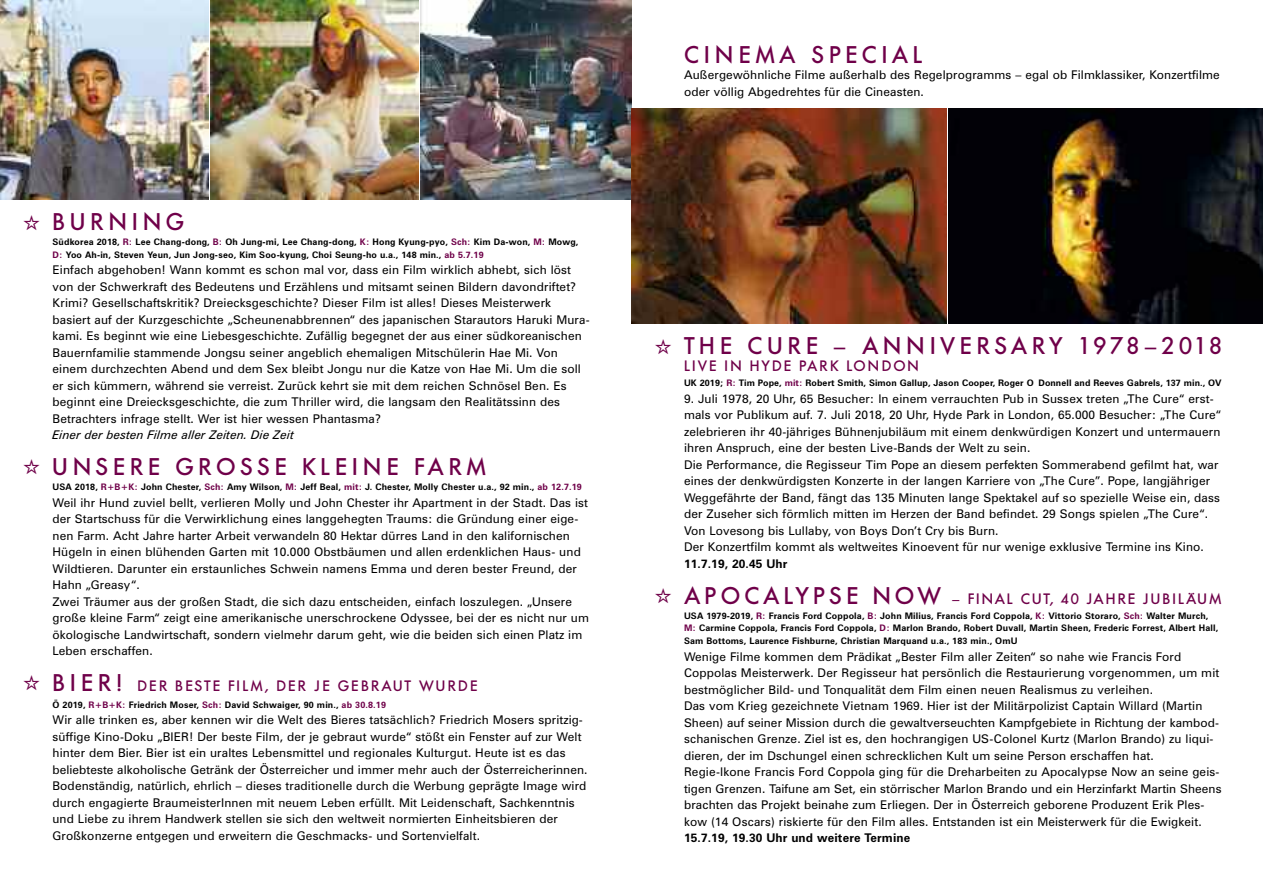
<style>
.page{position:relative;width:1263px;height:893px;background:#fff}
.page>*{position:absolute;margin:0;border:0;box-sizing:border-box;transform-origin:0 0}
.t1{font:500 24px "Futura BQ";letter-spacing:.19em;color:#6f0049}
.t2{font:500 24px "Futura BQ";letter-spacing:.17em;color:#6f0049}
.t3{font:500 15px "Futura BQ";letter-spacing:.115em;color:#6f0049}
.t4{font:12px/16.5px "Zurich BT";letter-spacing:.01em;color:#000}
.t5{font:700 12px "Zurich BT";letter-spacing:.01em;color:#000}
.t6{font:italic 12px "Zurich BT";color:#000}
.t7{font:700 9px/12.8px "Zurich BT";letter-spacing:.015em;color:#000}
.s1{color:#6f0049}
.s2{font-size:24px}
</style>
<div class="page">
<img style="left:0;top:0;width:208px;height:199px">
<img style="left:210px;top:0;width:209px;height:199px">
<img style="left:421px;top:0;width:210px;height:199px">
<img style="left:631px;top:108px;width:315px;height:215px">
<img style="left:948px;top:108px;width:315px;height:215px">
<h1 class="t1" style="left:53px;top:208px;width:134px">BURNING</h1>
<p class="t7" style="left:53px;top:236px;width:527px">Südkorea 2018, <span class="s1">R:</span> Lee Chang-dong, <span class="s1">B:</span> Oh Jung-mi, Lee Chang-dong, <span class="s1">K:</span> Hong Kyung-pyo, <span class="s1">Sch:</span> Kim Da-won, <span class="s1">M:</span> Mowg,<br><span class="s1">D:</span> Yoo Ah-in, Steven Yeun, Jun Jong-seo, Kim Soo-kyung, Choi Seung-ho u.a., 148 min., <span class="s1">ab 5.7.19</span></p>
<p class="t4" style="left:53px;top:263px;width:539px">Einfach abgehoben! Wann kommt es schon mal vor, dass ein Film wirklich abhebt, sich löst von der Schwerkraft des Bedeutens und Erzählens und mitsamt seinen Bildern davondriftet?<br>Krimi? Gesellschaftskritik? Dreiecksgeschichte? Dieser Film ist alles! Dieses Meisterwerk basiert auf der Kurzgeschichte „Scheunenabbrennen“ des japanischen Starautors Haruki Mura&shy;kami. Es beginnt wie eine Liebesgeschichte. Zufällig begegnet der aus einer südkoreanischen Bauernfamilie stammende Jongsu seiner angeblich ehemaligen Mitschülerin Hae Mi. Von einem durchzechten Abend und dem Sex bleibt Jongu nur die Katze von Hae Mi. Um die soll er sich kümmern, während sie verreist. Zurück kehrt sie mit dem reichen Schnösel Ben. Es beginnt eine Dreiecksgeschichte, die zum Thriller wird, die langsam den Realitätssinn des Betrachters infrage stellt. Wer ist hier wessen Phantasma?</p>
<p class="t6" style="left:53px;top:431px;width:243px">Einer der besten Filme aller Zeiten. Die Zeit</p>
<h1 class="t1" style="left:53px;top:454px;width:435px">UNSERE GROSSE KLEINE FARM</h1>
<p class="t7" style="left:53px;top:482px;width:531px">USA 2018, <span class="s1">R+B+K:</span> John Chester, <span class="s1">Sch:</span> Amy Wilson, <span class="s1">M:</span> Jeff Beal, <span class="s1">mit:</span> J. Chester, Molly Chester u.a., 92 min., <span class="s1">ab 12.7.19</span></p>
<p class="t4" style="left:52px;top:495px;width:538px">Weil ihr Hund zuviel bellt, verlieren Molly und John Chester ihr Apartment in der Stadt. Das ist der Startschuss für die Verwirklichung eines langgehegten Traums: die Gründung einer eige&shy;nen Farm. Acht Jahre harter Arbeit verwandeln 80 Hektar dürres Land in den kalifornischen Hügeln in einen blühenden Garten mit 10.000 Obstbäumen und allen erdenklichen Haus- und Wildtieren. Darunter ein erstaunliches Schwein namens Emma und deren bester Freund, der Hahn „Greasy“.<br>Zwei Träumer aus der großen Stadt, die sich dazu entscheiden, einfach loszulegen. „Unsere große kleine Farm“ zeigt eine amerikanische unerschrockene Odyssee, bei der es nicht nur um ökologische Landwirtschaft, sondern vielmehr darum geht, wie die beiden sich einen Platz im Leben erschaffen.</p>
<p class="t3" style="left:53px;top:678px;width:426px"><span class="s2">BIER!</span> DER BESTE FILM, DER JE GEBRAUT WURDE</p>
<p class="t7" style="left:53px;top:699px;width:335px">Ö 2019, <span class="s1">R+B+K:</span> Friedrich Moser, <span class="s1">Sch:</span> David Schwaiger, 90 min., <span class="s1">ab 30.8.19</span></p>
<p class="t4" style="left:52px;top:713px;width:536px">Wir alle trinken es, aber kennen wir die Welt des Bieres tatsächlich? Friedrich Mosers spritzig&shy;süffige Kino-Doku „BIER! Der beste Film, der je gebraut wurde“ stößt ein Fenster auf zur Welt hinter dem Bier. Bier ist ein uraltes Lebensmittel und regionales Kulturgut. Heute ist es das beliebteste alkoholische Getränk der Österreicher und immer mehr auch der Österreicherinnen.<br>Bodenständig, natürlich, ehrlich – dieses traditionelle durch die Werbung geprägte Image wird durch engagierte BraumeisterInnen mit neuem Leben erfüllt. Mit Leidenschaft, Sachkenntnis und Liebe zu ihrem Handwerk stellen sie sich den weltweit normierten Einheitsbieren der Großkonzerne entgegen und erweitern die Geschmacks- und Sortenvielfalt.</p>
<h1 class="t1" style="left:684px;top:41px;width:241px">CINEMA SPECIAL</h1>
<p class="t4" style="left:684px;top:68px;width:537px">Außergewöhnliche Filme außerhalb des Regelprogramms – egal ob Filmklassiker, Konzertfilme oder völlig Abgedrehtes für die Cineasten.</p>
<h1 class="t2" style="left:684px;top:332px;width:540px">THE CURE – ANNIVERSARY 1978–2018</h1>
<p class="t3" style="left:684px;top:358px;width:237px">LIVE IN HYDE PARK LONDON</p>
<p class="t7" style="left:684px;top:378px;width:539px">UK 2019; <span class="s1">R:</span> Tim Pope, <span class="s1">mit:</span> Robert Smith, Simon Gallup, Jason Cooper, Roger O Donnell and Reeves Gabrels, 137 min., OV</p>
<p class="t4" style="left:684px;top:391px;width:539px">9. Juli 1978, 20 Uhr, 65 Besucher: In einem verrauchten Pub in Sussex treten „The Cure“ erst&shy;mals vor Publikum auf. 7. Juli 2018, 20 Uhr, Hyde Park in London, 65.000 Besucher: „The Cure“ zelebrieren ihr 40-jähriges Bühnenjubiläum mit einem denkwürdigen Konzert und untermauern ihren Anspruch, eine der besten Live-Bands der Welt zu sein.<br>Die Performance, die Regisseur Tim Pope an diesem perfekten Sommerabend gefilmt hat, war eines der denkwürdigsten Konzerte in der langen Karriere von „The Cure”. Pope, langjähriger Weggefährte der Band, fängt das 135 Minuten lange Spektakel auf so spezielle Weise ein, dass der Zuseher sich förmlich mitten im Herzen der Band befindet. 29 Songs spielen „The Cure“.<br>Von Lovesong bis Lullaby, von Boys Don’t Cry bis Burn.<br>Der Konzertfilm kommt als weltweites Kinoevent für nur wenige exklusive Termine ins Kino.</p>
<p class="t5" style="left:684px;top:559px;width:105px">11.7.19, 20.45 Uhr</p>
<p class="t3" style="left:684px;top:590px;width:539px"><span class="s2">APOCALYPSE NOW</span> – FINAL CUT, 40 JAHRE JUBILÄUM</p>
<p class="t7" style="left:684px;top:610px;width:536px">USA 1979-2019, <span class="s1">R:</span> Francis Ford Coppola, <span class="s1">B:</span> John Milius, Francis Ford Coppola, <span class="s1">K:</span> Vittorio Storaro, <span class="s1">Sch:</span> Walter Murch,<br><span class="s1">M:</span> Carmine Coppola, Francis Ford Coppola, <span class="s1">D:</span> Marlon Brando, Robert Duvall, Martin Sheen, Frederic Forrest, Albert Hall,<br>Sam Bottoms, Laurence Fishburne, Christian Marquand u.a., 183 min., OmU</p>
<p class="t4" style="left:684px;top:649px;width:539px">Wenige Filme kommen dem Prädikat „Bester Film aller Zeiten“ so nahe wie Francis Ford Coppolas Meisterwerk. Der Regisseur hat persönlich die Restaurierung vorgenommen, um mit bestmöglicher Bild- und Tonqualität dem Film einen neuen Realismus zu verleihen.<br>Das vom Krieg gezeichnete Vietnam 1969. Hier ist der Militärpolizist Captain Willard (Martin Sheen) auf seiner Mission durch die gewaltverseuchten Kampfgebiete in Richtung der kambod&shy;schanischen Grenze. Ziel ist es, den hochrangigen US-Colonel Kurtz (Marlon Brando) zu liqui&shy;dieren, der im Dschungel einen schrecklichen Kult um seine Person erschaffen hat.<br>Regie-Ikone Francis Ford Coppola ging für die Dreharbeiten zu Apocalypse Now an seine geis&shy;tigen Grenzen. Taifune am Set, ein störrischer Marlon Brando und ein Herzinfarkt Martin Sheens brachten das Projekt beinahe zum Erliegen. Der in Österreich geborene Produzent Erik Ples&shy;kow (14 Oscars) riskierte für den Film alles. Entstanden ist ein Meisterwerk für die Ewigkeit.</p>
<p class="t5" style="left:684px;top:834px;width:228px">15.7.19, 19.30 Uhr und weitere Termine</p>
</div>
